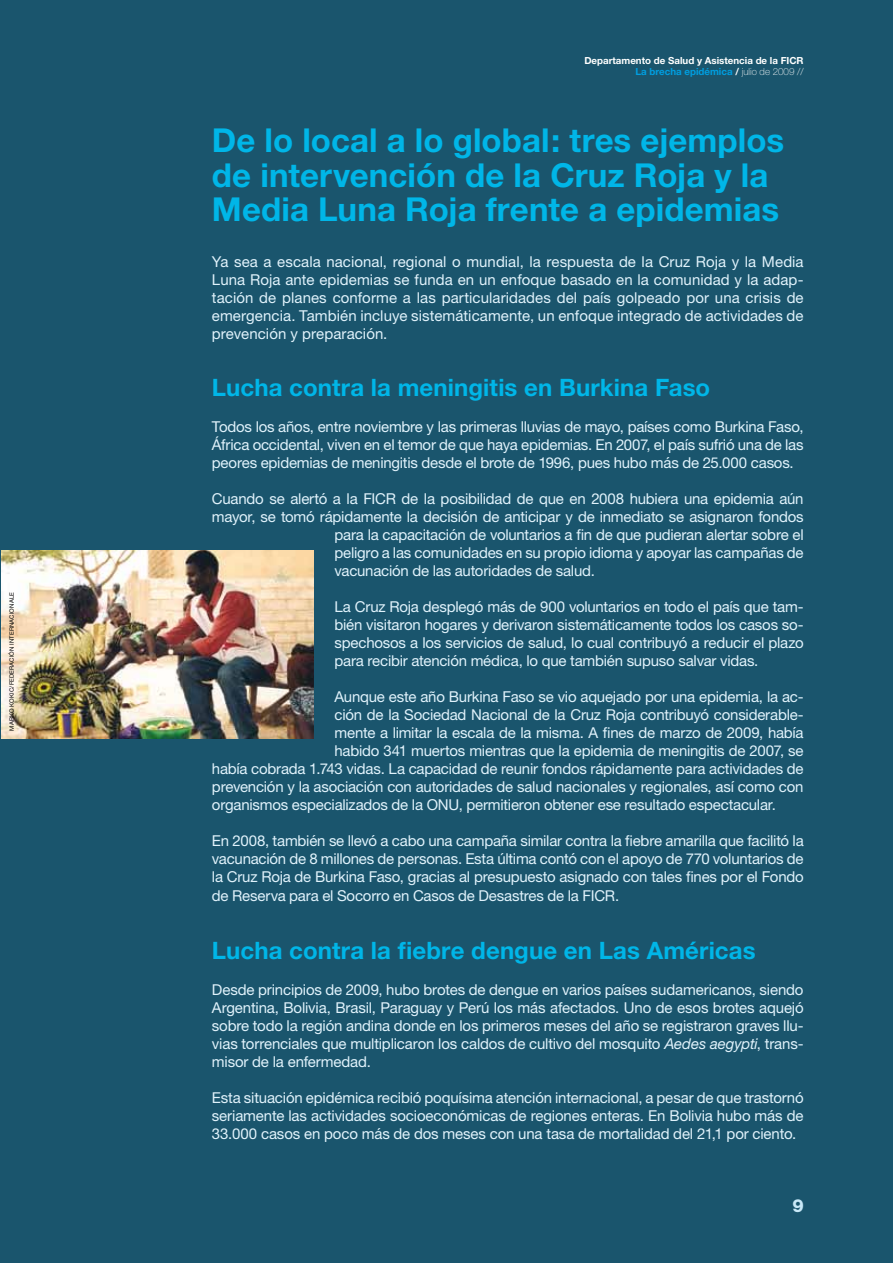
<style>
.page{position:relative;width:893px;height:1263px;background:#1a556d}
.page>*{position:absolute;margin:0;border:0;box-sizing:border-box;transform-origin:0 0}
.t1{font:700 33px/34.5px "Helvetica Neue";letter-spacing:.005em;color:#00b6e8}
.t2{font:700 24px "Helvetica Neue";letter-spacing:.005em;color:#00b6e8}
.t3{font:800 18px "Helvetica Neue";color:#c9e9f8}
.t4{font:15px/18px "Helvetica Neue";letter-spacing:-.015em;color:#e0f2fb;text-align:justify}
.t5{font:700 9.75px/11.7px "Helvetica Neue";color:#fff;text-align:right}
.t6{font:6px "Helvetica Neue";letter-spacing:.02em;color:#000}
.s1{color:#009ee0}
.s2{font-weight:100}
.s3{font-style:italic}
</style>
<div class="page">
<img style="left:1px;top:550px;width:312px;height:189px">
<p class="t6" style="left:8px;top:731px;width:140px;rotate:-90deg">Marko Kokic/Federación I nternacionale</p>
<p class="t5" style="left:584px;top:54px;width:221px">Departamento de Salud y Asistencia de la FICR<br><span class="s1">La brecha epidémica</span> / <span class="s2">julio de 2009 //</span></p>
<h1 class="t1" style="left:212px;top:122px;width:574px">De lo local a lo global: tres ejemplos de intervención de la Cruz Roja y la<br>Media Luna Roja frente a epidemias</h1>
<p class="t4" style="left:212px;top:252px;width:593px">Ya sea a escala nacional, regional o mundial, la respuesta de la Cruz Roja y la Media Luna Roja ante epidemias se funda en un enfoque basado en la comunidad y la adap&shy;tación de planes conforme a las particularidades del país golpeado por una crisis de emergencia. También incluye sistemáticamente, un enfoque integrado de actividades de prevención y preparación.</p>
<h2 class="t2" style="left:212px;top:373px;width:500px">Lucha contra la meningitis en Burkina Faso</h2>
<p class="t4" style="left:212px;top:418px;width:593px">Todos los años, entre noviembre y las primeras lluvias de mayo, países como Burkina Faso, África occidental, viven en el temor de que haya epidemias. En 2007, el país sufrió una de las peores epidemias de meningitis desde el brote de 1996, pues hubo más de 25.000 casos.</p>
<p class="t4" style="left:212px;top:490px;width:161px">Cuando se alertó a la FICR</p>
<p class="t4" style="left:402px;top:490px;width:403px">de la posibilidad de que en 2008 hubiera una epidemia aún</p>
<p class="t4" style="left:212px;top:508px;width:593px">mayor, se tomó rápidamente la decisión de anticipar y de inmediato se asignaron fondos</p>
<p class="t4" style="left:335px;top:526px;width:471px">para la capacitación de voluntarios a fin de que pudieran alertar sobre el</p>
<p class="t4" style="left:335px;top:544px;width:471px">peligro a las comunidades en su propio idioma y apoyar las campañas de</p>
<p class="t4" style="left:335px;top:562px;width:262px">vacunación de las autoridades de salud.</p>
<p class="t4" style="left:335px;top:598px;width:471px">La Cruz Roja desplegó más de 900 voluntarios en todo el país que tam&shy;bién visitaron hogares y derivaron sistemáticamente todos los casos so&shy;spechosos a los servicios de salud, lo cual contribuyó a reducir el plazo para recibir atención médica, lo que también supuso salvar vidas.</p>
<p class="t4" style="left:335px;top:688px;width:471px">Aunque este año Burkina Faso se vio aquejado por una epidemia, la ac-</p>
<p class="t4" style="left:335px;top:706px;width:471px">ción de la Sociedad Nacional de la Cruz Roja contribuyó considerable-</p>
<p class="t4" style="left:335px;top:724px;width:471px">mente a limitar la escala de la misma. A fines de marzo de 2009, había</p>
<p class="t4" style="left:335px;top:742px;width:471px">habido 341 muertos mientras que la epidemia de meningitis de 2007, se</p>
<p class="t4" style="left:212px;top:760px;width:593px">había cobrada 1.743 vidas. La capacidad de reunir fondos rápidamente para actividades de</p>
<p class="t4" style="left:212px;top:778px;width:593px">prevención y la asociación con autoridades de salud nacionales y regionales, así como con</p>
<p class="t4" style="left:212px;top:796px;width:227px">organismos especializados de la ONU</p>
<p class="t4" style="left:459px;top:796px;width:319px">, permitieron obtener ese resultado espectacular.</p>
<p class="t4" style="left:212px;top:831px;width:593px">En 2008, también se llevó a cabo una campaña similar contra la fiebre amarilla que facilitó la vacunación de 8 millones de personas. Esta última contó con el apoyo de 770 voluntarios de la Cruz Roja de Burkina Faso, gracias al presupuesto asignado con tales fines por el Fondo de Reserva para el Socorro en Casos de Desastres de la FICR</p>
<p class="t4" style="left:615px;top:886px;width:6px">.</p>
<h2 class="t2" style="left:212px;top:935px;width:545px">Lucha contra la fiebre dengue en Las Américas</h2>
<p class="t4" style="left:212px;top:980px;width:593px">Desde principios de 2009, hubo brotes de dengue en varios países sudamericanos, siendo Argentina, Bolivia, Brasil, Paraguay y Perú los más afectados. Uno de esos brotes aquejó sobre todo la región andina donde en los primeros meses del año se registraron graves llu&shy;vias torrenciales que multiplicaron los caldos de cultivo del mosquito <span class="s3">Aedes aegypti</span>, trans&shy;misor de la enfermedad.</p>
<p class="t4" style="left:212px;top:1088px;width:593px">Esta situación epidémica recibió poquísima atención internacional, a pesar de que trastornó seriamente las actividades socioeconómicas de regiones enteras. En Bolivia hubo más de 33.000 casos en poco más de dos meses con una tasa de mortalidad del 21,1 por ciento.</p>
<p class="t3" style="left:792px;top:1195px;width:13px">9</p>
</div>
